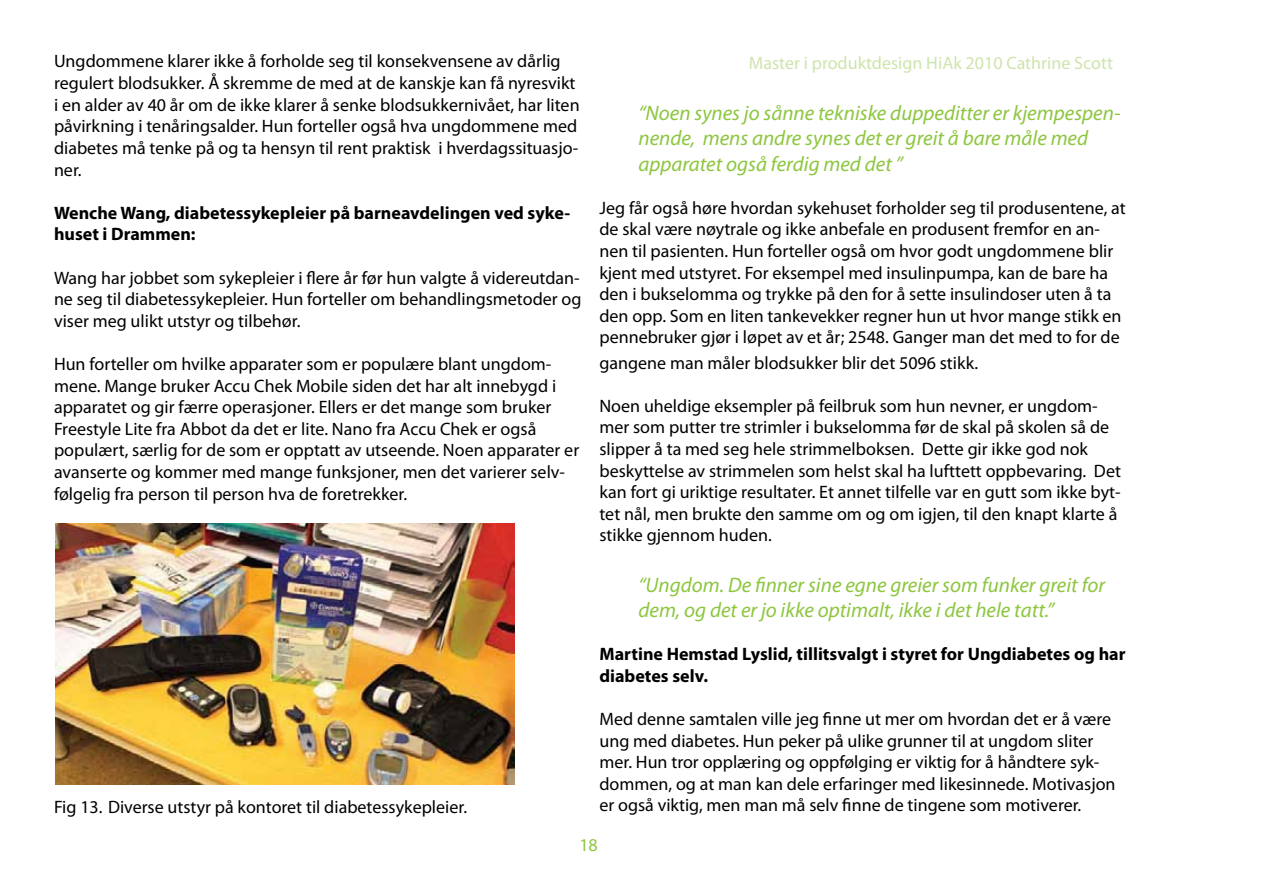
<style>
.page{position:relative;width:1263px;height:893px;background:#fff}
.page>*{position:absolute;margin:0;border:0;box-sizing:border-box;transform-origin:0 0}
.t1{font:italic 21px/25.2px "Myriad Pro";color:#8dc63f}
.t2{font:18px/21.6px "Myriad Pro";color:#000}
.t3{font:700 18px/21.6px "Myriad Pro";color:#000}
.t4{font:18px "Myriad Pro";color:#cee4ac}
.t5{font:18px "Myriad Pro";color:#8dc63f}
</style>
<div class="page">
<img style="left:55px;top:524px;width:460px;height:260px">
<p class="t2" style="left:54px;top:50px;width:508px">Ungdommene klarer ikke å forholde seg til konsekvensene av dårlig</p>
<p class="t4" style="left:749px;top:51px;width:366px">Master i produktdesign HiAk 2010 Cathrine Scott</p>
<p class="t2" style="left:54px;top:72px;width:527px">regulert blodsukker. Å skremme de med at de kanskje kan få nyresvikt i en alder av 40 år om de ikke klarer å senke blodsukkernivået, har liten påvirkning i tenåringsalder. Hun forteller også hva ungdommene med diabetes må tenke på og ta hensyn til rent praktisk i hverdagssituasjo&shy;ner.</p>
<p class="t3" style="left:54px;top:201px;width:518px">Wenche Wang, diabetessykepleier på barneavdelingen ved syke&shy;huset i Drammen:</p>
<p class="t2" style="left:54px;top:266px;width:529px;text-align:justify">Wang har jobbet som sykepleier i flere år før hun valgte å videreutdan&shy;ne seg til diabetessykepleier. Hun forteller om behandlingsmetoder og viser meg ulikt utstyr og tilbehør.</p>
<p class="t2" style="left:54px;top:353px;width:527px">Hun forteller om hvilke apparater som er populære blant ungdom&shy;mene. Mange bruker Accu Chek Mobile siden det har alt innebygd i apparatet og gir færre operasjoner. Ellers er det mange som bruker Freestyle Lite fra Abbot da det er lite. Nano fra Accu Chek er også populært, særlig for de som er opptatt av utseende. Noen apparater er avanserte og kommer med mange funksjoner, men det varierer selv&shy;følgelig fra person til person hva de foretrekker.</p>
<p class="t1" style="left:638px;top:100px;width:483px">“Noen synes jo sånne tekniske duppeditter er kjempespen&shy;nende, mens andre synes det er greit å bare måle med apparatet også ferdig med det ”</p>
<p class="t2" style="left:599px;top:197px;width:528px">Jeg får også høre hvordan sykehuset forholder seg til produsentene, at de skal være nøytrale og ikke anbefale en produsent fremfor en an&shy;nen til pasienten. Hun forteller også om hvor godt ungdommene blir kjent med utstyret. For eksempel med insulinpumpa, kan de bare ha den i bukselomma og trykke på den for å sette insulindoser uten å ta den opp. Som en liten tankevekker regner hun ut hvor mange stikk en pennebruker gjør i løpet av et år; 2548. Ganger man det med to for de</p>
<p class="t2" style="left:599px;top:351px;width:380px">gangene man måler blodsukker blir det 5096 stikk.</p>
<p class="t2" style="left:599px;top:395px;width:523px">Noen uheldige eksempler på feilbruk som hun nevner, er ungdom&shy;mer som putter tre strimler i bukselomma før de skal på skolen så de slipper å ta med seg hele strimmelboksen. Dette gir ikke god nok beskyttelse av strimmelen som helst skal ha lufttett oppbevaring. Det kan fort gi uriktige resultater. Et annet tilfelle var en gutt som ikke byt&shy;tet nål, men brukte den samme om og om igjen, til den knapt klarte å stikke gjennom huden.</p>
<p class="t1" style="left:638px;top:572px;width:468px">“Ungdom. De finner sine egne greier som funker greit for dem, og det er jo ikke optimalt, ikke i det hele tatt.”</p>
<p class="t3" style="left:599px;top:643px;width:528px">Martine Hemstad Lyslid, tillitsvalgt i styret for Ungdiabetes og har diabetes selv.</p>
<p class="t2" style="left:599px;top:708px;width:518px">Med denne samtalen ville jeg finne ut mer om hvordan det er å være ung med diabetes. Hun peker på ulike grunner til at ungdom sliter mer. Hun tror opplæring og oppfølging er viktig for å håndtere syk&shy;dommen, og at man kan dele erfaringer med likesinnede. Motivasjon er også viktig, men man må selv finne de tingene som motiverer.</p>
<p class="t2" style="left:54px;top:796px;width:415px">Fig 13. Diverse utstyr på kontoret til diabetessykepleier.</p>
<p class="t5" style="left:579px;top:834px;width:20px">18</p>
</div>
